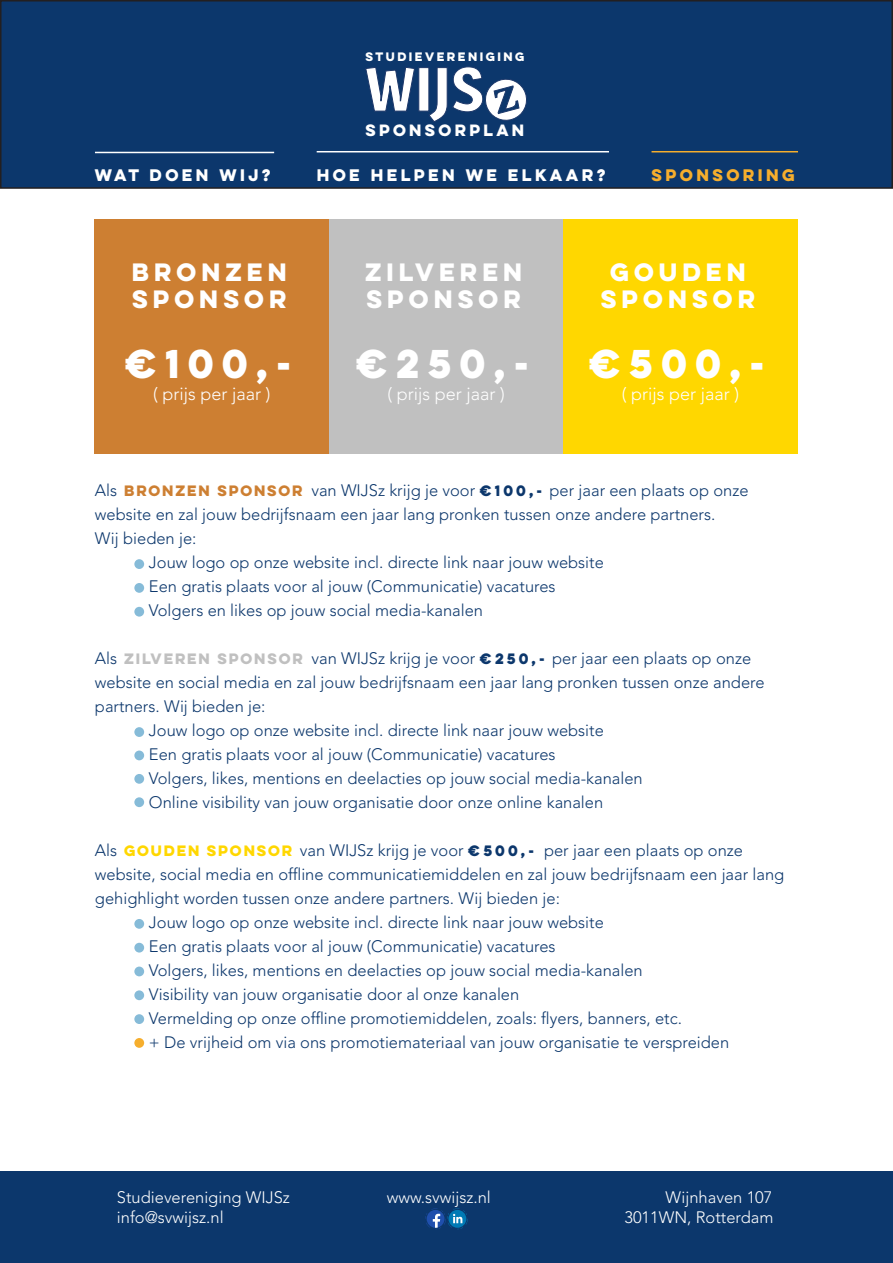
<style>
.page{position:relative;width:893px;height:1263px;background:#fff}
.page>*{position:absolute;margin:0;border:0;box-sizing:border-box;transform-origin:0 0}
.t1{font:700 36px "Lulo Clean One";color:#fff}
.t2{font:700 22.5px/27px "Lulo Clean One";color:#fff}
.t3{font:300 18px "Avenir LT Std";color:#fff}
.t4{font:300 16.5px/24px "Avenir LT Std";color:#0c376c}
.t5{font:300 16.5px "Avenir LT Std";color:#fff}
.t6{font:700 15px "Lulo Clean One";color:#fff}
.t7{font:700 15px "Lulo Clean One";color:#f6ae2d}
.t8{font:700 14.7px "Lulo Clean One";color:#fff}
.t9{font:700 10.95px "Lulo Clean One";color:#fff}
.s1{font-family:"Lulo Clean One";font-weight:700;font-size:13.5px;color:#cd7f32}
.s2{font-family:"Lulo Clean One";font-weight:700;font-size:13.5px}
.s3{font-family:"Lulo Clean One";font-weight:700;font-size:13.5px;color:#c0c0c0}
.s4{font-family:"Lulo Clean One";font-weight:700;font-size:13.5px;color:#ffd700}
</style>
<div class="page">
<div style="left:1px;top:1px;width:891px;height:187px;background:#0c376c"></div>
<div style="left:0;top:0;width:893px;height:189px;border:2px solid #231f20"></div>
<svg style="left:365px;top:67px;width:50px;height:45px"></svg>
<div style="left:418px;top:67px;width:11px;height:44px;background:#fff;border:1px solid #1d386a"></div>
<svg style="left:428px;top:66px;width:99px;height:56px"></svg>
<hr style="left:317px;top:151px;width:292px;height:1px;background:#fff">
<hr style="left:651px;top:151px;width:147px;height:1px;background:#f6ae2d">
<hr style="left:95px;top:152px;width:179px;height:1px;background:#fff">
<div style="left:0;top:1172px;width:893px;height:91px;background:#0c376c"></div>
<div style="left:95px;top:219px;width:234px;height:234px;background:#cd7f32"></div>
<div style="left:329px;top:219px;width:234px;height:234px;background:#c0c0c0"></div>
<div style="left:564px;top:219px;width:234px;height:234px;background:#ffd700"></div>
<div style="left:134px;top:559px;width:10px;height:10px;background:#86bbd8;border-radius:50%"></div>
<div style="left:134px;top:583px;width:10px;height:10px;background:#86bbd8;border-radius:50%"></div>
<div style="left:134px;top:607px;width:10px;height:10px;background:#86bbd8;border-radius:50%"></div>
<div style="left:134px;top:727px;width:10px;height:10px;background:#86bbd8;border-radius:50%"></div>
<div style="left:134px;top:750px;width:10px;height:10px;background:#86bbd8;border-radius:50%"></div>
<div style="left:134px;top:774px;width:10px;height:10px;background:#86bbd8;border-radius:50%"></div>
<div style="left:134px;top:797px;width:10px;height:10px;background:#86bbd8;border-radius:50%"></div>
<div style="left:134px;top:919px;width:10px;height:10px;background:#86bbd8;border-radius:50%"></div>
<div style="left:134px;top:943px;width:10px;height:9px;background:#86bbd8;border-radius:50%"></div>
<div style="left:134px;top:966px;width:10px;height:10px;background:#86bbd8;border-radius:50%"></div>
<div style="left:134px;top:990px;width:10px;height:10px;background:#86bbd8;border-radius:50%"></div>
<div style="left:134px;top:1014px;width:10px;height:10px;background:#86bbd8;border-radius:50%"></div>
<div style="left:134px;top:1038px;width:10px;height:10px;background:#f6ae2d;border-radius:50%"></div>
<svg style="left:425px;top:1208px;width:43px;height:21px"></svg>
<p class="t9" style="left:365px;top:48px;width:163px">STUDIEVERENIGING</p>
<p class="t8" style="left:365px;top:119px;width:164px">SPONSORPLAN</p>
<p class="t6" style="left:95px;top:163px;width:181px">WAT DOEN WIJ?</p>
<p class="t6" style="left:317px;top:163px;width:294px">HOE HELPEN WE ELKAAR?</p>
<p class="t7" style="left:651px;top:163px;width:148px">SPONSORING</p>
<p class="t2" style="left:132px;top:258px;width:161px">BRONZEN<br>SPONSOR</p>
<p class="t1" style="left:124px;top:336px;width:177px">€100,-</p>
<p class="t3" style="left:153px;top:383px;width:119px">( prijs per jaar )</p>
<p class="t2" style="left:365px;top:258px;width:164px">ZILVEREN<br>SPONSOR</p>
<p class="t1" style="left:355px;top:336px;width:183px">€250,-</p>
<p class="t3" style="left:387px;top:383px;width:119px">( prijs per jaar )</p>
<p class="t2" style="left:601px;top:258px;width:161px;text-align:center">GOUDEN<br>SPONSOR</p>
<p class="t1" style="left:588px;top:336px;width:186px">€500,-</p>
<p class="t3" style="left:622px;top:383px;width:119px">( prijs per jaar )</p>
<p class="t4" style="left:95px;top:478px;width:655px">Als <span class="s1">BRONZEN SPONSOR</span> van WIJSz krijg je voor <span class="s2">€100,-</span> per jaar een plaats op onze website en zal jouw bedrijfsnaam een jaar lang pronken tussen onze andere partners.</p>
<p class="t4" style="left:95px;top:526px;width:103px">Wij bieden je:</p>
<p class="t4" style="left:149px;top:550px;width:456px">Jouw logo op onze website incl. directe link naar jouw website</p>
<p class="t4" style="left:149px;top:574px;width:408px">Een gratis plaats voor al jouw (Communicatie) vacatures</p>
<p class="t4" style="left:149px;top:598px;width:336px">Volgers en likes op jouw social media-kanalen</p>
<p class="t4" style="left:95px;top:646px;width:671px">Als <span class="s3">ZILVEREN SPONSOR</span> van WIJSz krijg je voor <span class="s2">€250,-</span> per jaar een plaats op onze website en social media en zal jouw bedrijfsnaam een jaar lang pronken tussen onze andere partners. Wij bieden je:</p>
<p class="t4" style="left:149px;top:718px;width:456px">Jouw logo op onze website incl. directe link naar jouw website</p>
<p class="t4" style="left:149px;top:742px;width:408px">Een gratis plaats voor al jouw (Communicatie) vacatures</p>
<p class="t4" style="left:149px;top:766px;width:495px">Volgers, likes, mentions en deelacties op jouw social media-kanalen</p>
<p class="t4" style="left:149px;top:790px;width:456px">Online visibility van jouw organisatie door onze online kanalen</p>
<p class="t4" style="left:95px;top:838px;width:691px">Als <span class="s4">GOUDEN SPONSOR</span> van WIJSz krijg je voor <span class="s2">€500,-</span> per jaar een plaats op onze website, social media en offline communicatiemiddelen en zal jouw bedrijfsnaam een jaar lang gehighlight worden tussen onze andere partners. Wij bieden je:</p>
<p class="t4" style="left:149px;top:910px;width:456px">Jouw logo op onze website incl. directe link naar jouw website</p>
<p class="t4" style="left:149px;top:934px;width:408px">Een gratis plaats voor al jouw (Communicatie) vacatures</p>
<p class="t4" style="left:149px;top:958px;width:495px">Volgers, likes, mentions en deelacties op jouw social media-kanalen</p>
<p class="t4" style="left:149px;top:982px;width:372px">Visibility van jouw organisatie door al onze kanalen</p>
<p class="t4" style="left:149px;top:1006px;width:534px">Vermelding op onze offline promotiemiddelen, zoals: flyers, banners, etc.</p>
<p class="t4" style="left:149px;top:1030px;width:582px">+ De vrijheid om via ons promotiemateriaal van jouw organisatie te verspreiden</p>
<p class="t5" style="left:117px;top:1187px;width:174px">Studievereniging WIJSz</p>
<p class="t5" style="left:387px;top:1187px;width:105px">www.svwijsz.nl</p>
<p class="t5" style="left:666px;top:1187px;width:108px">Wijnhaven 107</p>
<p class="t5" style="left:117px;top:1207px;width:108px">info@svwijsz.nl</p>
<p class="t5" style="left:624px;top:1207px;width:150px">3011WN, Rotterdam</p>
</div>
